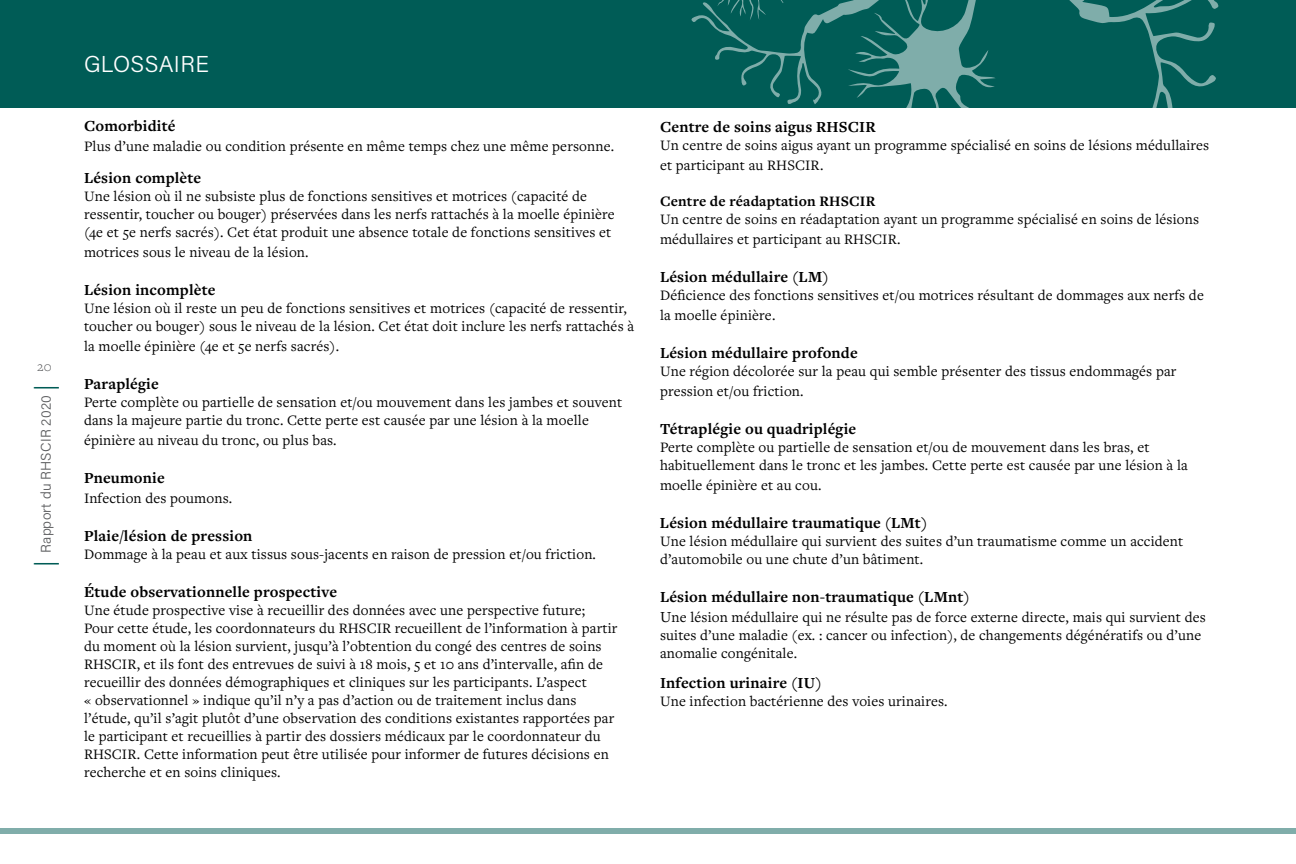
<style>
.page{position:relative;width:1296px;height:864px;background:#fff}
.page>*{position:absolute;margin:0;border:0;box-sizing:border-box;transform-origin:0 0}
.t1{font:300 23px "Acumin Pro";letter-spacing:.015em;color:#fff}
.t2{font:700 16px "Freight Text Pro";letter-spacing:.01em;color:#000}
.t3{font:15px/18px "Freight Text Pro";letter-spacing:.01em;color:#000}
.t4{font:700 15px "Freight Text Pro";letter-spacing:.01em;color:#000}
.t5{font:300 14px "Acumin Pro";letter-spacing:.015em;color:#58595b}
.t6{font:300 14px "Freight Text Pro";color:#58595b}
.s1{font-size:24px;color:#005c56}
.s2{font-size:16px}
</style>
<div class="page">
<div style="left:0;top:0;width:1296px;height:107px;background:#005c56"></div>
<svg style="left:848px;top:0;width:371px;height:108px"></svg>
<svg style="left:691px;top:0;width:196px;height:104px"></svg>
<div style="left:0;top:828px;width:1296px;height:6px;background:#80adaa"></div>
<p class="t6" style="left:37px;top:358px;width:16px">20</p>
<p class="t5" style="left:36px;top:567px;width:184px;rotate:-90deg"><span class="s1">|</span> Rapport du RHSCIR 2020 <span class="s1">|</span></p>
<h1 class="t1" style="left:84px;top:48px;width:126px">GLOSSAIRE</h1>
<p class="t2" style="left:84px;top:115px;width:93px">Comorbidité</p>
<p class="t3" style="left:84px;top:137px;width:532px">Plus d’une maladie ou condition présente en même temps chez une même personne.</p>
<p class="t2" style="left:84px;top:167px;width:119px">Lésion complète</p>
<p class="t3" style="left:84px;top:187px;width:532px">Une lésion où il ne subsiste plus de fonctions sensitives et motrices (capacité de ressentir, toucher ou bouger) préservées dans les nerfs rattachés à la moelle épinière (4e et 5e nerfs sacrés). Cet état produit une absence totale de fonctions sensitives et</p>
<p class="t3" style="left:84px;top:243px;width:226px">motrices sous le niveau de la lésion.</p>
<p class="t2" style="left:84px;top:279px;width:133px">Lésion incomplète</p>
<p class="t3" style="left:84px;top:299px;width:552px">Une lésion où il reste un peu de fonctions sensitives et motrices (capacité de ressentir, toucher ou bouger) sous le niveau de la lésion. Cet état doit inclure les nerfs rattachés à</p>
<p class="t3" style="left:84px;top:337px;width:257px">la moelle épinière (4e et 5e nerfs sacrés).</p>
<p class="t2" style="left:84px;top:373px;width:76px">Paraplégie</p>
<p class="t3" style="left:84px;top:393px;width:540px">Perte complète ou partielle de sensation et/ou mouvement dans les jambes et souvent dans la majeure partie du tronc. Cette perte est causée par une lésion à la moelle</p>
<p class="t3" style="left:84px;top:431px;width:254px">épinière au niveau du tronc, ou plus bas.</p>
<p class="t2" style="left:84px;top:467px;width:82px">Pneumonie</p>
<p class="t3" style="left:84px;top:489px;width:150px">Infection des poumons.</p>
<p class="t2" style="left:84px;top:525px;width:170px">Plaie/lésion de pression</p>
<p class="t3" style="left:84px;top:545px;width:514px">Dommage à la peau et aux tissus sous-jacents en raison de pression et/ou friction.</p>
<p class="t2" style="left:84px;top:581px;width:255px">Étude observationnelle prospective</p>
<p class="t3" style="left:84px;top:601px;width:535px">Une étude prospective vise à recueillir des données avec une perspective future; Pour cette étude, les coordonnateurs du RHSCIR recueillent de l’information à partir du moment où la lésion survient, jusqu’à l’obtention du congé des centres de soins RHSCIR, et ils font des entrevues de suivi à 18 mois, 5 et 10 ans d’intervalle, afin de recueillir des données démographiques et cliniques sur les participants. L’aspect<br>« observationnel » indique qu’il n’y a pas d’action ou de traitement inclus dans l’étude, qu’il s’agit plutôt d’une observation des conditions existantes rapportées par le participant et recueillies à partir des dossiers médicaux par le coordonnateur du RHSCIR. Cette information peut être utilisée pour informer de futures décisions en recherche et en soins cliniques.</p>
<p class="t2" style="left:660px;top:116px;width:217px">Centre de soins aigus RHSCIR</p>
<p class="t3" style="left:660px;top:134px;width:551px;line-height:20px">Un centre de soins aigus ayant un programme spécialisé en soins de lésions médullaires et participant au RHSCIR.</p>
<p class="t4" style="left:660px;top:191px;width:217px">Centre de réadaptation RHSCIR</p>
<p class="t3" style="left:660px;top:208px;width:541px;line-height:20px">Un centre de soins en réadaptation ayant un programme spécialisé en soins de lésions médullaires et participant au RHSCIR.</p>
<p class="t2" style="left:660px;top:266px;width:170px">Lésion médullaire (LM)</p>
<p class="t3" style="left:660px;top:284px;width:545px;line-height:20px">Déficience des fonctions sensitives et/ou motrices résultant de dommages aux nerfs de la moelle épinière.</p>
<p class="t2" style="left:660px;top:342px;width:199px">Lésion médullaire profonde</p>
<p class="t3" style="left:660px;top:360px;width:518px;line-height:20px">Une région décolorée sur la peau qui semble présenter des tissus endommagés par pression et/ou friction.</p>
<p class="t2" style="left:660px;top:418px;width:198px">Tétraplégie ou quadriplégie</p>
<p class="t3" style="left:660px;top:437px;width:529px">Perte complète ou partielle de sensation et/ou de mouvement dans les bras, et habituellement dans le tronc et les jambes. Cette perte est causée par une lésion à la</p>
<p class="t3" style="left:660px;top:475px;width:163px">moelle épinière et au cou.</p>
<p class="t2" style="left:660px;top:512px;width:269px">Lésion médullaire traumatique (LMt)</p>
<p class="t3" style="left:660px;top:531px;width:525px">Une lésion médullaire qui survient des suites d’un traumatisme comme un accident d’automobile ou une chute d’un bâtiment.</p>
<p class="t2" style="left:660px;top:586px;width:311px">Lésion médullaire non-traumatique (LMnt)</p>
<p class="t3" style="left:660px;top:607px;width:547px"><span class="s2">U</span>ne lésion médullaire qui ne résulte pas de force externe directe, mais qui survient des suites d’une maladie (ex. : cancer ou infection), de changements dégénératifs ou d’une anomalie congénitale.</p>
<p class="t2" style="left:660px;top:672px;width:163px">Infection urinaire (IU)</p>
<p class="t3" style="left:660px;top:691px;width:289px">Une infection bactérienne des voies urinaires.</p>
</div>
